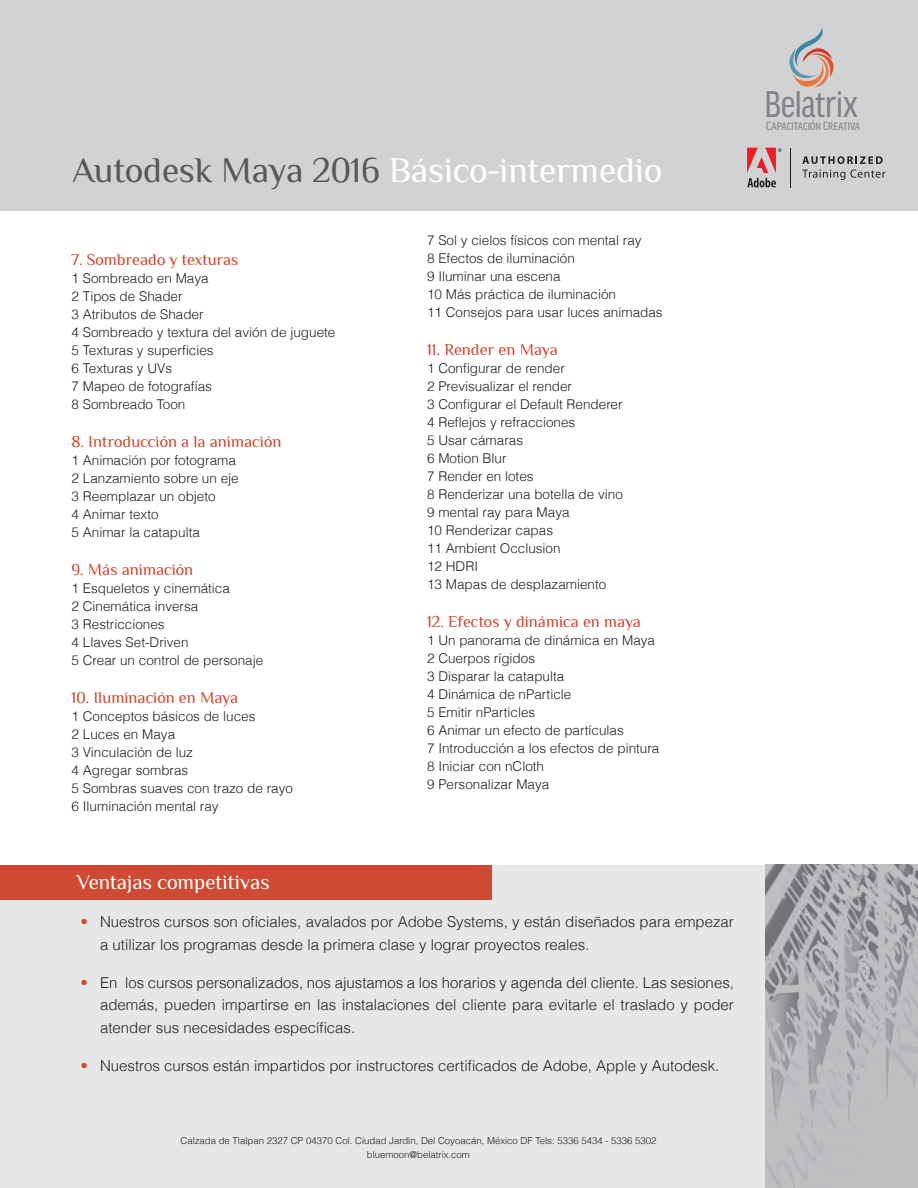
<style>
.page{position:relative;width:918px;height:1188px;background:#fff}
.page>*{position:absolute;margin:0;border:0;box-sizing:border-box;transform-origin:0 0}
.t1{font:condensed 39.75px "Good Headline Pro";color:#808285}
.Titulo_principal{font:36px "Philosopher";color:#fff}
.t2{font:21px "Philosopher";color:#fff}
.Subtitulos_temario_c{font:16.5px "Philosopher";color:#ce4a32}
.t3{font:300 15px/22.8px "Helvetica";color:#231f20}
.Cuerpo_de_texto{font:300 13.5px "Helvetica";color:#231f20}
.t4{font:condensed 13.05px "Good Headline Pro";color:#808285}
.t5{font:300 9.6px/13.6px "Helvetica";color:#231f20;text-align:center}
.s1{color:#57585a}
.s2{color:#ce4a32}
</style>
<div class="page">
<div style="left:0;top:865px;width:918px;height:323px;background:#e6e7e9"></div>
<img style="left:766px;top:865px;width:152px;height:323px">
<div style="left:0;top:865px;width:492px;height:34px;background:#ce4a32"></div>
<div style="left:0;top:0;width:918px;height:211px;background:#d1d2d4"></div>
<svg style="left:747px;top:148px;width:35px;height:39px"></svg>
<svg style="left:802px;top:156px;width:83px;height:24px"></svg>
<hr style="left:791px;top:148px;width:1px;height:39px;background:#231f20">
<svg style="left:789px;top:28px;width:45px;height:60px"></svg>
<p class="Titulo_principal" style="left:72px;top:151px;width:592px"><span class="s1">Autodesk Maya 2016</span> Básico-intermedio</p>
<p class="Subtitulos_temario_c" style="left:72px;top:251px;width:168px">7. Sombreado y texturas</p>
<p class="Cuerpo_de_texto" style="left:72px;top:267px;width:139px">1 Sombreado en Maya</p>
<p class="Cuerpo_de_texto" style="left:72px;top:285px;width:113px">2 Tipos de Shader</p>
<p class="Cuerpo_de_texto" style="left:72px;top:303px;width:134px">3 Atributos de Shader</p>
<p class="Cuerpo_de_texto" style="left:72px;top:321px;width:265px">4 Sombreado y textura del avión de juguete</p>
<p class="Cuerpo_de_texto" style="left:72px;top:339px;width:144px">5 Texturas y superficies</p>
<p class="Cuerpo_de_texto" style="left:72px;top:357px;width:102px">6 Texturas y UVs</p>
<p class="Cuerpo_de_texto" style="left:72px;top:375px;width:142px">7 Mapeo de fotografías</p>
<p class="Cuerpo_de_texto" style="left:72px;top:393px;width:115px">8 Sombreado Toon</p>
<p class="Subtitulos_temario_c" style="left:72px;top:433px;width:211px">8. Introducción a la animación</p>
<p class="Cuerpo_de_texto" style="left:72px;top:449px;width:166px">1 Animación por fotograma</p>
<p class="Cuerpo_de_texto" style="left:72px;top:467px;width:169px">2 Lanzamiento sobre un eje</p>
<p class="Cuerpo_de_texto" style="left:72px;top:485px;width:146px">3 Reemplazar un objeto</p>
<p class="Cuerpo_de_texto" style="left:72px;top:503px;width:89px">4 Animar texto</p>
<p class="Cuerpo_de_texto" style="left:72px;top:521px;width:130px">5 Animar la catapulta</p>
<p class="Subtitulos_temario_c" style="left:72px;top:560px;width:123px">9. Más animación</p>
<p class="Cuerpo_de_texto" style="left:72px;top:577px;width:160px">1 Esqueletos y cinemática</p>
<p class="Cuerpo_de_texto" style="left:72px;top:595px;width:128px">2 Cinemática inversa</p>
<p class="Cuerpo_de_texto" style="left:72px;top:613px;width:95px">3 Restricciones</p>
<p class="Cuerpo_de_texto" style="left:72px;top:631px;width:119px">4 Llaves Set-Driven</p>
<p class="Cuerpo_de_texto" style="left:72px;top:649px;width:193px">5 Crear un control de personaje</p>
<p class="Subtitulos_temario_c" style="left:72px;top:688px;width:168px">10. Iluminación en Maya</p>
<p class="Cuerpo_de_texto" style="left:72px;top:705px;width:185px">1 Conceptos básicos de luces</p>
<p class="Cuerpo_de_texto" style="left:72px;top:723px;width:105px">2 Luces en Maya</p>
<p class="Cuerpo_de_texto" style="left:72px;top:741px;width:123px">3 Vinculación de luz</p>
<p class="Cuerpo_de_texto" style="left:72px;top:759px;width:118px">4 Agregar sombras</p>
<p class="Cuerpo_de_texto" style="left:72px;top:777px;width:223px">5 Sombras suaves con trazo de rayo</p>
<p class="Cuerpo_de_texto" style="left:72px;top:795px;width:149px">6 Iluminación mental ray</p>
<h3 class="t2" style="left:76px;top:871px;width:195px">Ventajas competitivas</h3>
<p class="Cuerpo_de_texto" style="left:427px;top:230px;width:216px">7 Sol y cielos físicos con mental ray</p>
<p class="Cuerpo_de_texto" style="left:427px;top:248px;width:149px">8 Efectos de iluminación</p>
<p class="Cuerpo_de_texto" style="left:427px;top:266px;width:135px">9 Iluminar una escena</p>
<p class="Cuerpo_de_texto" style="left:427px;top:284px;width:191px">10 Más práctica de iluminación</p>
<p class="Cuerpo_de_texto" style="left:427px;top:302px;width:237px">11 Consejos para usar luces animadas</p>
<p class="Subtitulos_temario_c" style="left:427px;top:341px;width:132px">11. Render en Maya</p>
<p class="Cuerpo_de_texto" style="left:427px;top:357px;width:139px">1 Configurar de render</p>
<p class="Cuerpo_de_texto" style="left:427px;top:375px;width:147px">2 Previsualizar el render</p>
<p class="Cuerpo_de_texto" style="left:427px;top:393px;width:197px">3 Configurar el Default Renderer</p>
<p class="Cuerpo_de_texto" style="left:427px;top:411px;width:150px">4 Reflejos y refracciones</p>
<p class="Cuerpo_de_texto" style="left:427px;top:429px;width:98px">5 Usar cámaras</p>
<p class="Cuerpo_de_texto" style="left:427px;top:447px;width:81px">6 Motion Blur</p>
<p class="Cuerpo_de_texto" style="left:427px;top:465px;width:108px">7 Render en lotes</p>
<p class="Cuerpo_de_texto" style="left:427px;top:483px;width:197px">8 Renderizar una botella de vino</p>
<p class="Cuerpo_de_texto" style="left:427px;top:501px;width:144px">9 mental ray para Maya</p>
<p class="Cuerpo_de_texto" style="left:427px;top:519px;width:128px">10 Renderizar capas</p>
<p class="Cuerpo_de_texto" style="left:427px;top:537px;width:135px">11 Ambient Occlusion</p>
<p class="Cuerpo_de_texto" style="left:427px;top:555px;width:53px">12 HDRI</p>
<p class="Cuerpo_de_texto" style="left:427px;top:573px;width:181px">13 Mapas de desplazamiento</p>
<p class="Subtitulos_temario_c" style="left:427px;top:613px;width:215px">12. Efectos y dinámica en maya</p>
<p class="Cuerpo_de_texto" style="left:427px;top:629px;width:230px">1 Un panorama de dinámica en Maya</p>
<p class="Cuerpo_de_texto" style="left:427px;top:647px;width:110px">2 Cuerpos rígidos</p>
<p class="Cuerpo_de_texto" style="left:427px;top:665px;width:139px">3 Disparar la catapulta</p>
<p class="Cuerpo_de_texto" style="left:427px;top:683px;width:146px">4 Dinámica de nParticle</p>
<p class="Cuerpo_de_texto" style="left:427px;top:701px;width:110px">5 Emitir nParticles</p>
<p class="Cuerpo_de_texto" style="left:427px;top:719px;width:198px">6 Animar un efecto de partículas</p>
<p class="Cuerpo_de_texto" style="left:427px;top:737px;width:234px">7 Introducción a los efectos de pintura</p>
<p class="Cuerpo_de_texto" style="left:427px;top:755px;width:119px">8 Iniciar con nCloth</p>
<p class="Cuerpo_de_texto" style="left:427px;top:773px;width:124px">9 Personalizar Maya</p>
<p class="t3" style="left:100px;top:910px;width:635px;text-indent:-20px"><span class="s2">•</span> Nuestros cursos son oficiales, avalados por Adobe Systems, y están diseñados para empezar a utilizar los programas desde la primera clase y lograr proyectos reales.</p>
<p class="t3" style="left:100px;top:970px;width:635px;text-align:justify;text-indent:-20px"><span class="s2">•</span> En los cursos personalizados, nos ajustamos a los horarios y agenda del cliente. Las sesiones, además, pueden impartirse en las instalaciones del cliente para evitarle el traslado y poder atender sus necesidades específicas.</p>
<p class="t3" style="left:81px;top:1054px;width:640px"><span class="s2">•</span> Nuestros cursos están impartidos por instructores certificados de Adobe, Apple y Autodesk.</p>
<p class="t5" style="left:180px;top:1134px;width:478px">Calzada de Tlalpan 2327 CP 04370 Col. Ciudad Jardín, Del Coyoacán, México DF Tels: 5336 5434 - 5336 5302 bluemoon@belatrix.com</p>
<h1 class="t1" style="left:764px;top:83px;width:95px">Belatrix</h1>
<p class="t4" style="left:766px;top:118px;width:95px">Capacitación Creativa</p>
</div>
